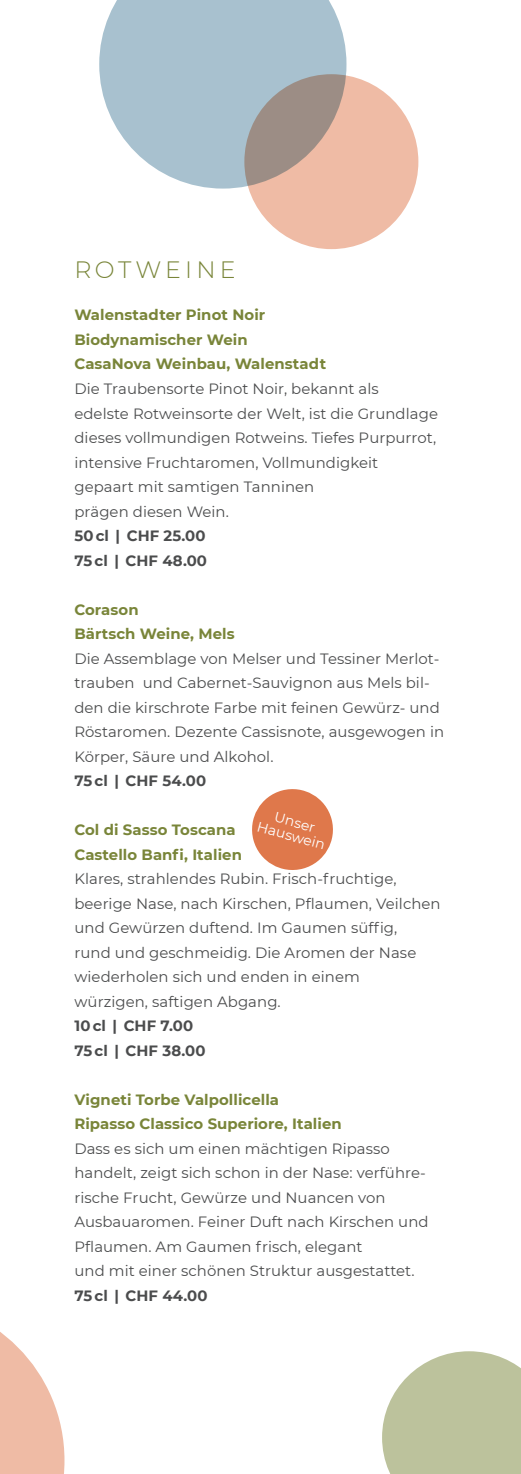
<style>
.page{position:relative;width:521px;height:1474px;background:#fff}
.page>*{position:absolute;margin:0;border:0;box-sizing:border-box;transform-origin:0 0}
.t1{font:300 23.62px "Montserrat";letter-spacing:.17em;color:#798539}
.t2{font:14.88px/24.5px "Montserrat";letter-spacing:.005em;color:#4b4c4d}
.t3{font:700 14.88px/24.5px "Montserrat";letter-spacing:.005em;color:#798539}
.t4{font:700 14.88px/24.5px "Montserrat";letter-spacing:.005em;color:#4b4c4d}
.t5{font:14px/14px "Montserrat";color:#fff;text-align:center}
</style>
<div class="page">
<svg style="left:99px;top:0;width:247px;height:189px;background:#b1c8d4"></svg>
<svg style="left:244px;top:74px;width:174px;height:175px;background:#d7ae9c"></svg>
<svg style="left:0;top:1332px;width:64px;height:141px"></svg>
<svg style="left:382px;top:1351px;width:139px;height:122px;background:#c4c9a7"></svg>
<svg style="left:252px;top:789px;width:81px;height:81px"></svg>
<h1 class="t1" style="left:74px;top:253px;width:163px">ROTWEINE</h1>
<p class="t3" style="left:74px;top:302px;width:253px">Walenstadter Pinot Noir<br>Biodynamischer Wein<br>CasaNova Weinbau, Walenstadt</p>
<p class="t2" style="left:74px;top:376px;width:365px">Die Traubensorte Pinot Noir, bekannt als<br>edelste Rotweinsorte der Welt, ist die Grundlage dieses vollmundigen Rotweins. Tiefes Purpurrot, intensive Fruchtaromen, Vollmundigkeit gepaart mit samtigen Tanninen<br>prägen diesen Wein.</p>
<p class="t4" style="left:74px;top:523px;width:134px">50 cl | CHF 25.00<br>75 cl | CHF 48.00</p>
<p class="t3" style="left:74px;top:596px;width:162px">Corason<br>Bärtsch Weine, Mels</p>
<p class="t2" style="left:74px;top:645px;width:371px">Die Assemblage von Melser und Tessiner Merlot&shy;trauben und Cabernet-Sauvignon aus Mels bil&shy;den die kirschrote Farbe mit feinen Gewürz- und Röstaromen. Dezente Cassisnote, ausgewogen in Körper, Säure und Alkohol.</p>
<p class="t4" style="left:74px;top:768px;width:133px">75 cl | CHF 54.00</p>
<p class="t3" style="left:74px;top:817px;width:169px">Col di Sasso Toscana<br>Castello Banfi, Italien</p>
<p class="t2" style="left:74px;top:866px;width:368px">Klares, strahlendes Rubin. Frisch-fruchtige, beerige Nase, nach Kirschen, Pflaumen, Veilchen und Gewürzen duftend. Im Gaumen süffig,<br>rund und geschmeidig. Die Aromen der Nase wiederholen sich und enden in einem<br>würzigen, saftigen Abgang.</p>
<p class="t4" style="left:74px;top:1013px;width:133px">10 cl | CHF 7.00<br>75 cl | CHF 38.00</p>
<p class="t3" style="left:74px;top:1086px;width:269px">Vigneti Torbe Valpollicella<br>Ripasso Classico Superiore, Italien</p>
<p class="t2" style="left:74px;top:1135px;width:356px">Dass es sich um einen mächtigen Ripasso handelt, zeigt sich schon in der Nase: verführe&shy;rische Frucht, Gewürze und Nuancen von Ausbauaromen. Feiner Duft nach Kirschen und Pflaumen. Am Gaumen frisch, elegant<br>und mit einer schönen Struktur ausgestattet.</p>
<p class="t4" style="left:74px;top:1282px;width:135px">75 cl | CHF 44.00</p>
<p class="t5" style="left:263px;top:805px;width:72px;rotate:15deg">Unser<br>Hauswein</p>
</div>
